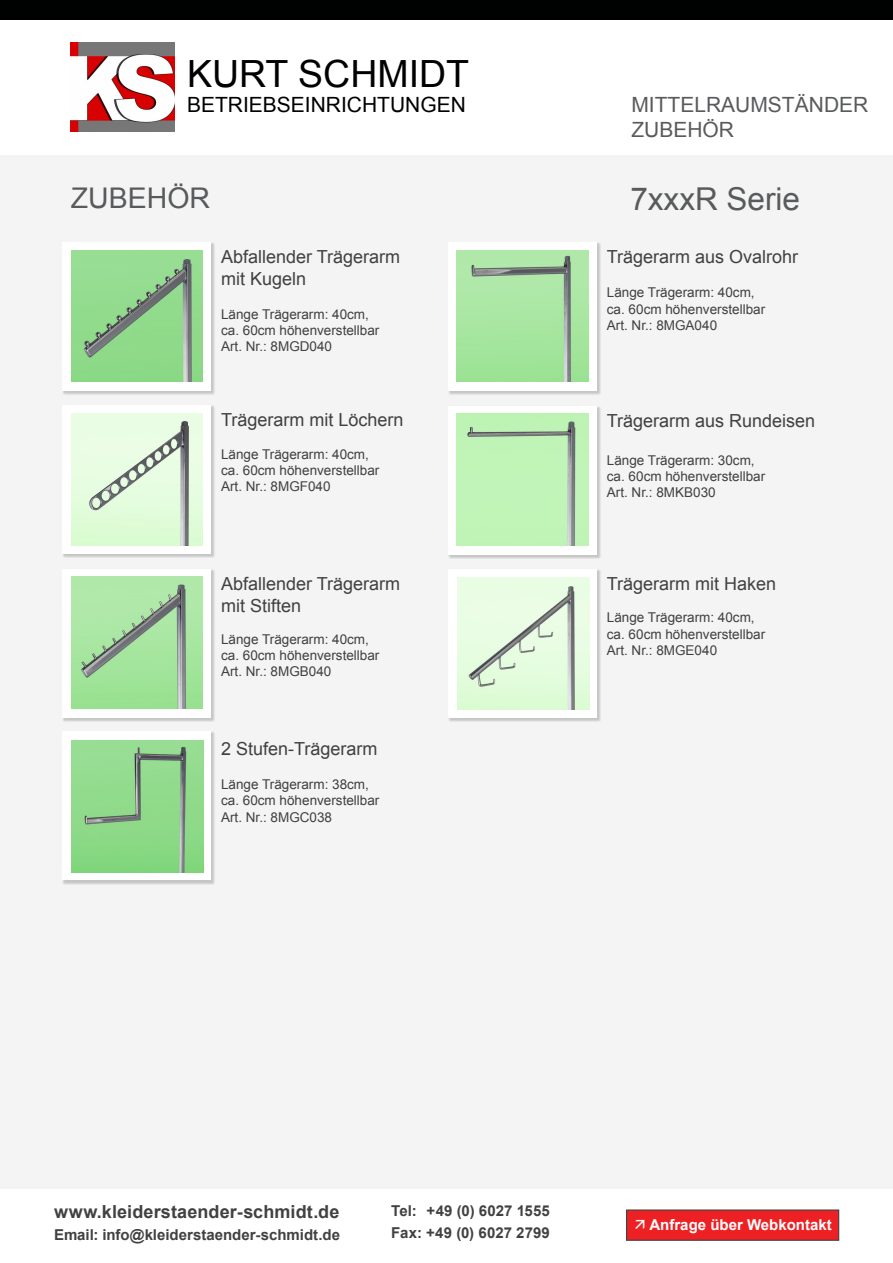
<style>
.page{position:relative;width:893px;height:1263px;background:#fff}
.page>*{position:absolute;margin:0;border:0;box-sizing:border-box;transform-origin:0 0}
.t1{font:37.5px "Arial";color:#000101}
.t2{font:31.5px "Arial";color:#595a5c}
.t3{font:28.5px "Arial";color:#595a5c}
.t4{font:21px/25.2px "Arial";color:#595a5c}
.t5{font:21px "Arial";color:#000101}
.t6{font:18px/21.6px "Arial";color:#414042}
.t7{font:700 18px "Arial";letter-spacing:.005em;color:#414042}
.t8{font:700 15px/22.2px "Arial";color:#414042}
.t9{font:700 15px "Arial";color:#fff}
.t10{font:13.5px/16.2px "Arial";color:#414042}
</style>
<div class="page">
<img style="left:71px;top:43px;width:103px;height:89px">
<div style="left:0;top:155px;width:893px;height:1033px;background:#f4f4f4"></div>
<div style="left:0;top:0;width:893px;height:19px;background:#000101"></div>
<div style="left:626px;top:1209px;width:213px;height:32px;background:#ed2124;border:1px solid #414042"></div>
<div style="left:62px;top:242px;width:154px;height:153px;background:#000;opacity:.19"></div>
<div style="left:62px;top:242px;width:149px;height:149px;background:#fff"></div>
<div style="left:448px;top:242px;width:154px;height:153px;background:#000;opacity:.19"></div>
<div style="left:448px;top:242px;width:149px;height:149px;background:#fff"></div>
<div style="left:62px;top:404px;width:154px;height:154px;background:#000;opacity:.19"></div>
<div style="left:62px;top:405px;width:149px;height:149px;background:#fff"></div>
<div style="left:62px;top:568px;width:154px;height:154px;background:#000;opacity:.19"></div>
<div style="left:62px;top:569px;width:149px;height:148px;background:#fff"></div>
<div style="left:448px;top:405px;width:154px;height:154px;background:#000;opacity:.19"></div>
<div style="left:448px;top:406px;width:149px;height:148px;background:#fff"></div>
<div style="left:62px;top:731px;width:154px;height:154px;background:#000;opacity:.19"></div>
<div style="left:62px;top:731px;width:149px;height:149px;background:#fff"></div>
<div style="left:448px;top:568px;width:154px;height:154px;background:#000;opacity:.19"></div>
<div style="left:448px;top:569px;width:149px;height:148px;background:#fff"></div>
<img style="left:71px;top:250px;width:132px;height:132px">
<img style="left:456px;top:250px;width:132px;height:132px">
<img style="left:71px;top:740px;width:132px;height:132px">
<img style="left:457px;top:577px;width:132px;height:132px">
<img style="left:71px;top:413px;width:132px;height:132px">
<img style="left:71px;top:577px;width:132px;height:132px">
<img style="left:456px;top:414px;width:132px;height:132px">
<h1 class="t1" style="left:187px;top:49px;width:283px">KURT SCHMIDT</h1>
<h3 class="t5" style="left:187px;top:91px;width:280px">BETRIEBSEINRICHTUNGEN</h3>
<h3 class="t3" style="left:71px;top:180px;width:141px">ZUBEHÖR</h3>
<h3 class="t6" style="left:221px;top:246px;width:181px">Abfallender Trägerarm mit Kugeln</h3>
<p class="t10" style="left:221px;top:306px;width:160px">Länge Trägerarm: 40cm, ca. 60cm höhenverstellbar<br>Art. Nr.: 8MGD040</p>
<h3 class="t6" style="left:221px;top:409px;width:184px">Trägerarm mit Löchern</h3>
<p class="t10" style="left:221px;top:446px;width:160px">Länge Trägerarm: 40cm, ca. 60cm höhenverstellbar<br>Art. Nr.: 8MGF040</p>
<h3 class="t6" style="left:221px;top:573px;width:181px">Abfallender Trägerarm mit Stiften</h3>
<p class="t10" style="left:221px;top:631px;width:160px">Länge Trägerarm: 40cm, ca. 60cm höhenverstellbar<br>Art. Nr.: 8MGB040</p>
<h3 class="t6" style="left:221px;top:738px;width:158px">2 Stufen-Trägerarm</h3>
<p class="t10" style="left:221px;top:776px;width:160px">Länge Trägerarm: 38cm, ca. 60cm höhenverstellbar<br>Art. Nr.: 8MGC038</p>
<h3 class="t4" style="left:631px;top:92px;width:238px">MITTELRAUMSTÄNDER<br>ZUBEHÖR</h3>
<h2 class="t2" style="left:630px;top:178px;width:171px">7xxxR Serie</h2>
<h3 class="t6" style="left:607px;top:246px;width:193px">Trägerarm aus Ovalrohr</h3>
<p class="t10" style="left:607px;top:285px;width:160px">Länge Trägerarm: 40cm, ca. 60cm höhenverstellbar<br>Art. Nr.: 8MGA040</p>
<h3 class="t6" style="left:607px;top:410px;width:210px">Trägerarm aus Rundeisen</h3>
<p class="t10" style="left:607px;top:452px;width:160px">Länge Trägerarm: 30cm, ca. 60cm höhenverstellbar<br>Art. Nr.: 8MKB030</p>
<h3 class="t6" style="left:607px;top:573px;width:171px">Trägerarm mit Haken</h3>
<p class="t10" style="left:607px;top:610px;width:160px">Länge Trägerarm: 40cm, ca. 60cm höhenverstellbar<br>Art. Nr.: 8MGE040</p>
<h3 class="t7" style="left:54px;top:1199px;width:287px">www.kleiderstaender-schmidt.de</h3>
<p class="t8" style="left:54px;top:1224px;width:288px">Email: info@kleiderstaender-schmidt.de</p>
<p class="t8" style="left:391px;top:1200px;width:160px">Tel: +49 (0) 6027 1555<br>Fax: +49 (0) 6027 2799</p>
<p class="t9" style="left:649px;top:1214px;width:184px">Anfrage über Webkontakt</p>
</div>
